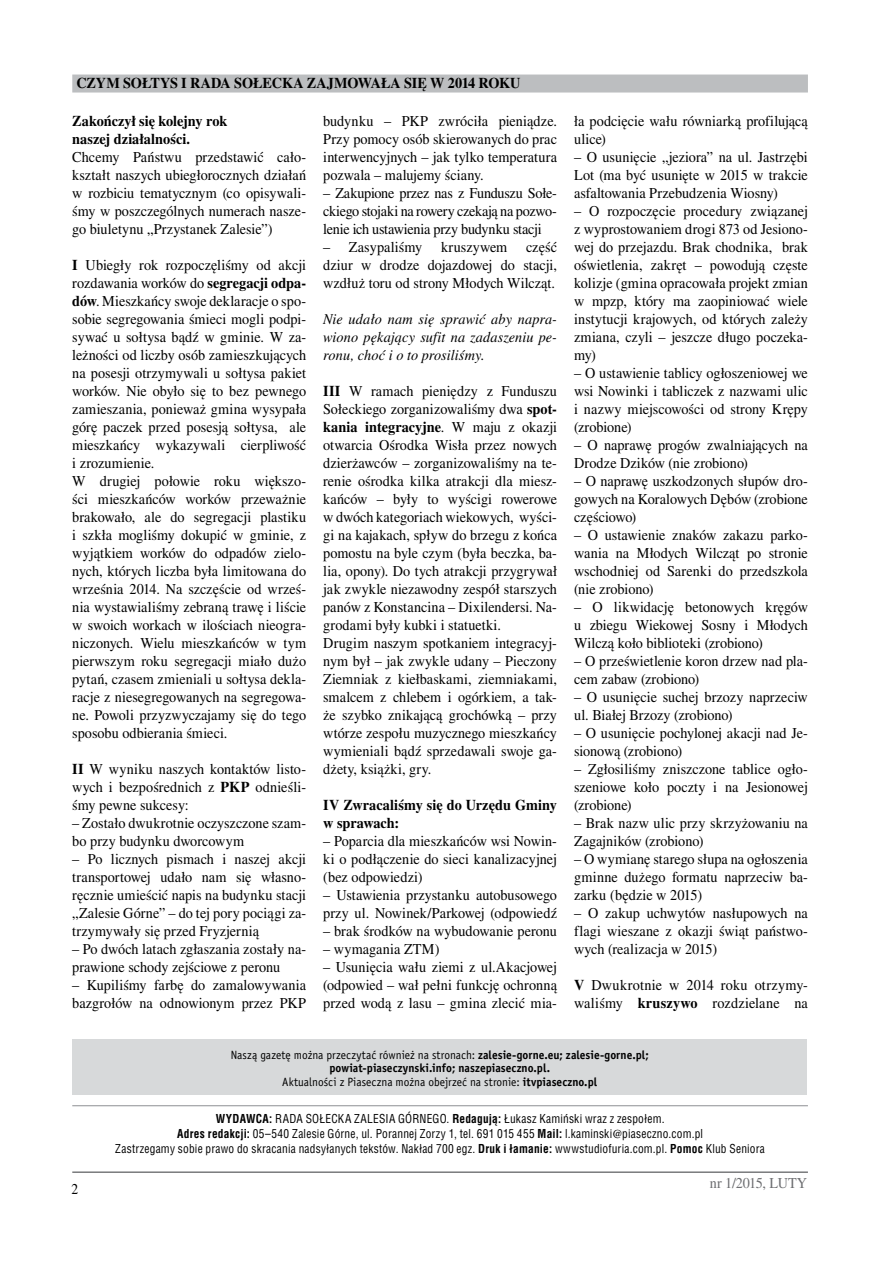
<style>
.page{position:relative;width:893px;height:1263px;background:#fff}
.page>*{position:absolute;margin:0;border:0;box-sizing:border-box;transform-origin:0 0}
.t1{font:15px/18px "Times CE Medium";color:#000;text-align:justify;scale:.95 1}
.t2{font:15px/18px "Times CE Bold";color:#000;scale:.95 1}
.t3{font:15px/18px "Times CE Italic";letter-spacing:.005em;color:#000;text-align:justify;scale:.95 1}
.t4{font:15px "Times CE Medium";letter-spacing:-.005em;color:#6d6e71;scale:.95 1}
.t5{font:15px "Times CE Medium";color:#000;scale:.9 1}
.t6{font:12px/15px "Switzerland Condensed";letter-spacing:.02em;color:#000;text-align:center;scale:.95 1}
.t7{font:12px "Officina Sans CE Book";letter-spacing:.005em;color:#000;scale:.95 1}
.t8{font:12px "Officina Sans CE Bold";letter-spacing:.005em;color:#000;scale:.95 1}
.s1{font-family:"Times CE Bold"}
.s2{font-family:"Times CE Medium"}
.s3{font-family:"Officina Sans CE Bold"}
.s4{font-weight:700}
</style>
<div class="page">
<hr style="left:72px;top:1171px;width:736px;height:2px;background:#58595b">
<hr style="left:72px;top:1105px;width:736px;height:1px;background:#939598">
<div style="left:72px;top:1040px;width:735px;height:55px;background:#d7d9da"></div>
<div style="left:72px;top:75px;width:736px;height:18px;background:#bcbec0"></div>
<p class="t2" style="left:77px;top:74px;width:69px">CZYM SOŁTY</p>
<p class="t2" style="left:170px;top:74px;width:33px">S I RADA</p>
<p class="t2" style="left:234px;top:74px;width:20px">SOŁECKA</p>
<p class="t2" style="left:307px;top:74px;width:55px">ZAJMOWAŁA</p>
<p class="t2" style="left:404px;top:74px;width:91px">SIĘ W 2014 ROK</p>
<p class="t2" style="left:510px;top:74px;width:12px">U</p>
<p class="t2" style="left:72px;top:112px;width:165px">Zakończył się kolejny rok naszej działalności.</p>
<p class="t1" style="left:72px;top:148px;width:248px">Chcemy Państwu przedstawić cało&shy;kształt naszych ubiegłorocznych działań w rozbiciu tematycznym (co opisywali&shy;śmy w poszczególnych numerach nasze&shy;go biuletynu „Przystanek Zalesie”)</p>
<p class="t1" style="left:72px;top:256px;width:248px;text-align:left"><span class="s1">I</span> Ubiegły rok rozpoczęliśmy od akcji rozdawania worków do <span class="s1">segregacji odpa&shy;dów</span>. Mieszkańcy swoje deklaracje o spo&shy;sobie segregowania śmieci mogli podpi&shy;sywać u sołtysa bądź w gminie. W za&shy;leżności od liczby osób zamieszkujących na posesji otrzymywali u sołtysa pakiet worków. Nie obyło się to bez pewnego zamieszania, ponieważ gmina wysypała górę paczek przed posesją sołtysa, ale mieszkańcy wykazywali cierpliwość i zrozumienie.<br>W drugiej połowie roku większo&shy;ści mieszkańców worków przeważnie brakowało, ale do segregacji plastiku i szkła mogliśmy dokupić w gminie, z wyjątkiem worków do odpadów zielo&shy;nych, których liczba była limitowana do września 2014. Na szczęście od wrześ&shy;nia wystawialiśmy zebraną trawę i liście w swoich workach w ilościach nieogra&shy;niczonych. Wielu mieszkańców w tym pierwszym roku segregacji miało dużo pytań, czasem zmieniali u sołtysa dekla&shy;racje z niesegregowanych na segregowa&shy;ne. Powoli przyzwyczajamy się do tego sposobu odbierania śmieci.</p>
<p class="t1" style="left:72px;top:760px;width:248px"><span class="s1">II</span> W wyniku naszych kontaktów listo&shy;wych i bezpośrednich z <span class="s1">PKP</span> odnieśli&shy;śmy pewne sukcesy:</p>
<p class="t1" style="left:72px;top:814px;width:248px">– Zostało dwukrotnie oczyszczone szam&shy;bo przy budynku dworcowym</p>
<p class="t1" style="left:72px;top:850px;width:248px">– Po licznych pismach i naszej akcji transportowej udało nam się własno&shy;ręcznie umieścić napis na budynku stacji „Zalesie Górne” – do tej pory pociągi za&shy;trzymywały się przed Fryzjernią</p>
<p class="t1" style="left:72px;top:940px;width:248px">– Po dwóch latach zgłaszania zostały na&shy;prawione schody zejściowe z peronu</p>
<p class="t1" style="left:72px;top:976px;width:248px">– Kupiliśmy farbę do zamalowywania bazgrołów na odnowionym przez PKP</p>
<p class="t1" style="left:323px;top:112px;width:248px">budynku – PKP zwróciła pieniądze.<br>Przy pomocy osób skierowanych do prac interwencyjnych – jak tylko temperatura pozwala – malujemy ściany.</p>
<p class="t1" style="left:323px;top:184px;width:248px">– Zakupione przez nas z Funduszu Sołe&shy;ckiego stojaki na rowery czekają na pozwo&shy;lenie ich ustawienia przy budynku stacji</p>
<p class="t1" style="left:323px;top:238px;width:248px">– Zasypaliśmy kruszywem część dziur w drodze dojazdowej do stacji, wzdłuż toru od strony Młodych Wilcząt.</p>
<p class="t3" style="left:323px;top:310px;width:248px">Nie udało nam się sprawić aby napra&shy;wiono pękający sufit na zadaszeniu pe&shy;ronu, choć i o to prosiliśmy.</p>
<p class="t2" style="left:323px;top:382px;width:7px">III</p>
<p class="t1" style="left:323px;top:382px;width:248px;text-align:right">W ramach pieniędzy z Funduszu<br>Sołeckiego zorganizowaliśmy dwa <span class="s1">spot-</span></p>
<p class="t2" style="left:323px;top:418px;width:248px">kania integracyjne<span class="s2">. W maju z okazji</span></p>
<p class="t1" style="left:323px;top:436px;width:248px;text-align:left">otwarcia Ośrodka Wisła przez nowych dzierżawców – zorganizowaliśmy na te&shy;renie ośrodka kilka atrakcji dla miesz&shy;kańców – były to wyścigi rowerowe w dwóch kategoriach wiekowych, wyści&shy;gi na kajakach, spływ do brzegu z końca pomostu na byle czym (była beczka, ba&shy;lia, opony). Do tych atrakcji przygrywał jak zwykle niezawodny zespół starszych panów z Konstancina – Dixilendersi. Na&shy;grodami były kubki i statuetki.<br>Drugim naszym spotkaniem integracyj&shy;nym był – jak zwykle udany – Pieczony Ziemniak z kiełbaskami, ziemniakami, smalcem z chlebem i ogórkiem, a tak&shy;że szybko znikającą grochówką – przy wtórze zespołu muzycznego mieszkańcy wymieniali bądź sprzedawali swoje ga&shy;dżety, książki, gry.</p>
<p class="t2" style="left:323px;top:796px;width:248px">IV Zwracaliśmy się do Urzędu Gminy w sprawach:</p>
<p class="t1" style="left:323px;top:832px;width:248px">– Poparcia dla mieszkańców wsi Nowin&shy;ki o podłączenie do sieci kanalizacyjnej (bez odpowiedzi)</p>
<p class="t1" style="left:323px;top:886px;width:248px">– Ustawienia przystanku autobusowego przy ul. Nowinek/Parkowej (odpowiedź</p>
<p class="t1" style="left:323px;top:922px;width:248px">– brak środków na wybudowanie peronu</p>
<p class="t1" style="left:323px;top:940px;width:124px">– wymagania ZTM)</p>
<p class="t1" style="left:323px;top:958px;width:248px">– Usunięcia wału ziemi z ul.Akacjowej (odpowied – wał pełni funkcję ochronną przed wodą z lasu – gmina zlecić mia-</p>
<p class="t1" style="left:574px;top:112px;width:248px">ła podcięcie wału równiarką profilującą ulice)</p>
<p class="t1" style="left:574px;top:148px;width:248px">– O usunięcie „jeziora” na ul. Jastrzębi Lot (ma być usunięte w 2015 w trakcie asfaltowania Przebudzenia Wiosny)</p>
<p class="t1" style="left:574px;top:202px;width:248px">– O rozpoczęcie procedury związanej z wyprostowaniem drogi 873 od Jesiono&shy;wej do przejazdu. Brak chodnika, brak oświetlenia, zakręt – powodują częste kolizje (gmina opracowała projekt zmian w mpzp, który ma zaopiniować wiele instytucji krajowych, od których zależy zmiana, czyli – jeszcze długo poczeka&shy;my)</p>
<p class="t1" style="left:574px;top:364px;width:248px">– O ustawienie tablicy ogłoszeniowej we wsi Nowinki i tabliczek z nazwami ulic i nazwy miejscowości od strony Krępy (zrobione)</p>
<p class="t1" style="left:574px;top:436px;width:248px">– O naprawę progów zwalniających na<br>Drodze Dzików (nie zrobiono)</p>
<p class="t1" style="left:574px;top:472px;width:248px">– O naprawę uszkodzonych słupów dro&shy;gowych na Koralowych Dębów (zrobione częściowo)</p>
<p class="t1" style="left:574px;top:526px;width:248px">– O ustawienie znaków zakazu parko&shy;wania na Młodych Wilcząt po stronie wschodniej od Sarenki do przedszkola (nie zrobiono)</p>
<p class="t1" style="left:574px;top:598px;width:248px">– O likwidację betonowych kręgów u zbiegu Wiekowej Sosny i Młodych Wilczą koło biblioteki (zrobiono)</p>
<p class="t1" style="left:574px;top:652px;width:248px">– O prześwietlenie koron drzew nad pla&shy;cem zabaw (zrobiono)</p>
<p class="t1" style="left:574px;top:688px;width:248px">– O usunięcie suchej brzozy naprzeciw ul. Białej Brzozy (zrobiono)</p>
<p class="t1" style="left:574px;top:724px;width:248px">– O usunięcie pochylonej akacji nad Je&shy;sionową (zrobiono)</p>
<p class="t1" style="left:574px;top:760px;width:248px">– Zgłosiliśmy zniszczone tablice ogło&shy;szeniowe koło poczty i na Jesionowej (zrobione)</p>
<p class="t1" style="left:574px;top:814px;width:248px">– Brak nazw ulic przy skrzyżowaniu na<br>Zagajników (zrobiono)</p>
<p class="t1" style="left:574px;top:850px;width:248px">– O wymianę starego słupa na ogłoszenia gminne dużego formatu naprzeciw ba&shy;zarku (będzie w 2015)</p>
<p class="t1" style="left:574px;top:904px;width:248px">– O zakup uchwytów nasłupowych na flagi wieszane z okazji świąt państwo&shy;wych (realizacja w 2015)</p>
<p class="t1" style="left:574px;top:976px;width:248px"><span class="s1">V</span> Dwukrotnie w 2014 roku otrzymy&shy;waliśmy <span class="s1">kruszywo</span> rozdzielane na</p>
<p class="t7" style="left:231px;top:1047px;width:441px">Naszą gazetę można przeczytać również na stronach: <span class="s3">zalesie-gorne.eu; zalesie-gorne.pl;</span></p>
<p class="t8" style="left:329px;top:1060px;width:234px">powiat-piaseczynski.info; naszepiaseczno.pl.</p>
<p class="t7" style="left:282px;top:1074px;width:333px">Aktualności z Piaseczna można obejrzeć na stronie: <span class="s3">itvpiaseczno.pl</span></p>
<p class="t5" style="left:72px;top:1180px;width:9px">2</p>
<p class="t6" style="left:115px;top:1111px;width:685px"><span class="s4">WY-DAW-CA:</span> RA-DA SO-ŁEC-KA ZA-LE-SIA GÓR-NE-GO. <span class="s4">Re-da-gu-ją:</span> Łukasz Kamiński wraz z zespołem.<br><span class="s4">Ad-res re-dak-cji:</span> 05–540 Za-le-sie Gór-ne, ul. Porannej Zorzy 1, tel. 691 015 455 <span class="s4">Ma-il:</span> l.kaminski<span class="s1">@</span>piaseczno.com.pl<br>Za-strze-ga-my so-bie pra-wo do skra-ca-nia nad-sy-ła-nych tek-stów. Na-kład 700 egz. <span class="s4">Druk i ła-ma-nie:</span> www-stu-dio-fu-ria.com.pl. <span class="s4">Po-moc</span> Klub Se-nio-ra</p>
<p class="t4" style="left:710px;top:1174px;width:104px">nr 1/2015, LUTY</p>
</div>
